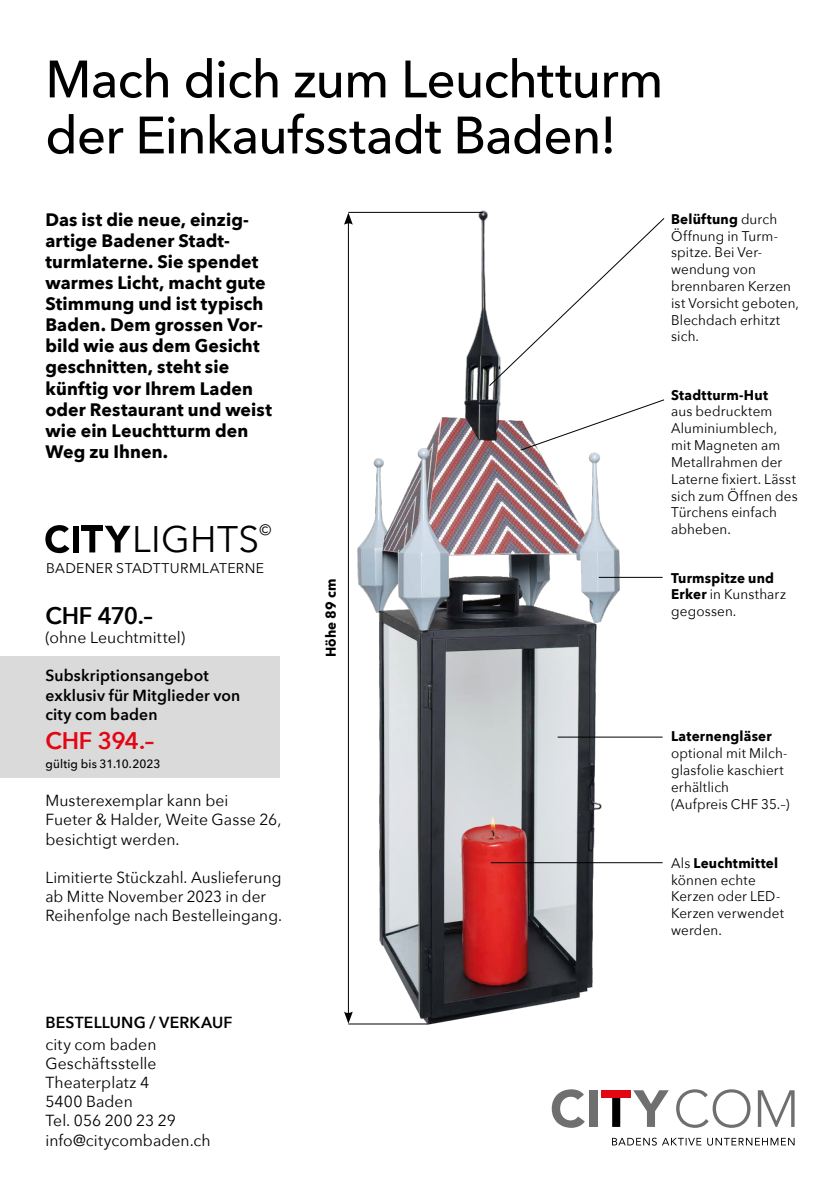
<style>
.page{position:relative;width:840px;height:1191px;background:#fff}
.page>*{position:absolute;margin:0;border:0;box-sizing:border-box;transform-origin:0 0}
.t1{font:500 52px/56px "Avenir Next";letter-spacing:-.02em;color:#000}
.t2{font:36.8px "Avenir Next";letter-spacing:.01em;color:#000}
.t3{font:600 24px "Avenir Next";letter-spacing:-.03em;color:#000}
.t4{font:600 24px "Avenir Next";letter-spacing:-.02em;color:#e30613}
.t5{font:700 18px/21px "Avenir Next";letter-spacing:.005em;color:#000}
.t6{font:16px/19.2px "Avenir Next";letter-spacing:.005em;color:#000}
.t7{font:16px/19.2px "Avenir Next";letter-spacing:.005em;color:#000;scale:.96 1}
.t8{font:600 16px/19.2px "Avenir Next";letter-spacing:.01em;color:#000}
.t9{font:14.8px "Avenir Next";color:#000}
.t10{font:14px/16.8px "Avenir Next";letter-spacing:.01em;color:#000;scale:.96 1}
.t11{font:700 14px "Avenir Next";letter-spacing:.015em;color:#000;scale:.96 1}
.t12{font:14px "Avenir Next";letter-spacing:.01em;color:#000}
.t13{font:500 12px "Avenir Next";letter-spacing:.015em;color:#000}
.s1{font-weight:700}
</style>
<div class="page">
<div style="left:0;top:656px;width:279px;height:122px;background:#dadada"></div>
<img style="left:347px;top:210px;width:281px;height:886px">
<hr style="left:348px;top:221px;width:1px;height:793px;background:#000">
<svg style="left:344px;top:213px;width:8px;height:12px"></svg>
<svg style="left:344px;top:1011px;width:8px;height:12px"></svg>
<hr style="left:348px;top:212px;width:134px;height:1px;background:#000">
<hr style="left:348px;top:1023px;width:79px;height:1px;background:#000">
<hr style="left:557px;top:736px;width:105px;height:1px;background:#000">
<hr style="left:598px;top:577px;width:64px;height:1px;background:#000">
<hr style="left:490px;top:862px;width:172px;height:1px;background:#000">
<svg style="left:519px;top:399px;width:145px;height:52px"></svg>
<svg style="left:488px;top:217px;width:176px;height:169px"></svg>
<svg style="left:551px;top:1089px;width:33px;height:38px"></svg>
<div style="left:589px;top:1090px;width:8px;height:37px;background:#706f6f"></div>
<svg style="left:601px;top:1090px;width:67px;height:37px"></svg>
<svg style="left:676px;top:1089px;width:74px;height:38px"></svg>
<svg style="left:757px;top:1090px;width:37px;height:37px"></svg>
<div style="left:601px;top:1090px;width:29px;height:7px;background:#e30613"></div>
<svg style="left:612px;top:1137px;width:182px;height:8px"></svg>
<svg style="left:45px;top:525px;width:24px;height:28px"></svg>
<div style="left:73px;top:526px;width:6px;height:26px;background:#000"></div>
<svg style="left:89px;top:526px;width:41px;height:26px"></svg>
<div style="left:82px;top:526px;width:21px;height:5px;background:#000"></div>
<h1 class="t1" style="left:45px;top:50px;width:619px">Mach dich zum Leuchtturm der Einkaufsstadt Baden!</h1>
<p class="t5" style="left:45px;top:209px;width:228px">Das ist die neue, einzig&shy;artige Badener Stadt&shy;turmlaterne. Sie spendet warmes Licht, macht gute<br>Stimmung und ist typisch<br>Baden. Dem grossen Vor&shy;bild wie aus dem Gesicht geschnitten, steht sie künftig vor Ihrem Laden oder Restaurant und weist wie ein Leuchtturm den<br>Weg zu Ihnen.</p>
<h2 class="t2" style="left:132px;top:508px;width:129px">LIGHTS</h2>
<p class="t9" style="left:259px;top:518px;width:13px">©</p>
<p class="t12" style="left:46px;top:556px;width:219px">BADENER STADTTURMLATERNE</p>
<h3 class="t3" style="left:45px;top:595px;width:109px">CHF 470.–</h3>
<p class="t6" style="left:45px;top:627px;width:141px">(ohne Leuchtmittel)</p>
<p class="t8" style="left:45px;top:666px;width:196px">Subskriptionsangebot exklusiv für Mitglieder von city com baden</p>
<h3 class="t4" style="left:45px;top:719px;width:110px">CHF 394.–</h3>
<p class="t13" style="left:45px;top:753px;width:116px">gültig bis 31.10.2023</p>
<p class="t6" style="left:45px;top:790px;width:237px">Musterexemplar kann bei<br>Fueter &amp; Halder, Weite Gasse 26, besichtigt werden.</p>
<p class="t7" style="left:45px;top:867px;width:248px">Limitierte Stückzahl. Auslieferung ab Mitte November 2023 in der<br>Reihenfolge nach Bestelleingang.</p>
<p class="t11" style="left:318px;top:657px;width:83px;rotate:-90deg">Höhe 89 cm</p>
<p class="t10" style="left:670px;top:210px;width:135px"><span class="s1">Belüftung</span> durch<br>Öffnung in Turm&shy;spitze. Bei Ver&shy;wendung von brennbaren Kerzen ist Vorsicht geboten,<br>Blechdach erhitzt sich.</p>
<p class="t11" style="left:670px;top:382px;width:102px">Stadtturm-Hut</p>
<p class="t10" style="left:670px;top:402px;width:133px">aus bedrucktem<br>Aluminiumblech, mit Magneten am<br>Metallrahmen der<br>Laterne fixiert. Lässt sich zum Öffnen des<br>Türchens einfach abheben.</p>
<p class="t10" style="left:670px;top:568px;width:121px"><span class="s1">Turmspitze und<br>Erker</span> in Kunstharz gegossen.</p>
<p class="t11" style="left:670px;top:724px;width:106px">Laternengläser</p>
<p class="t10" style="left:670px;top:744px;width:125px">optional mit Milch&shy;glasfolie kaschiert erhältlich<br>(Aufpreis CHF 35.–)</p>
<p class="t10" style="left:670px;top:854px;width:119px">Als <span class="s1">Leuchtmittel </span>können echte<br>Kerzen oder LED-<br>Kerzen verwendet werden.</p>
<p class="t8" style="left:45px;top:1012px;width:188px">BESTELLUNG / VERKAUF</p>
<p class="t6" style="left:45px;top:1033px;width:167px">city com baden<br>Geschäftsstelle<br>Theaterplatz 4<br>5400 Baden<br>Tel. 056 200 23 29 info@citycombaden.ch</p>
</div>
